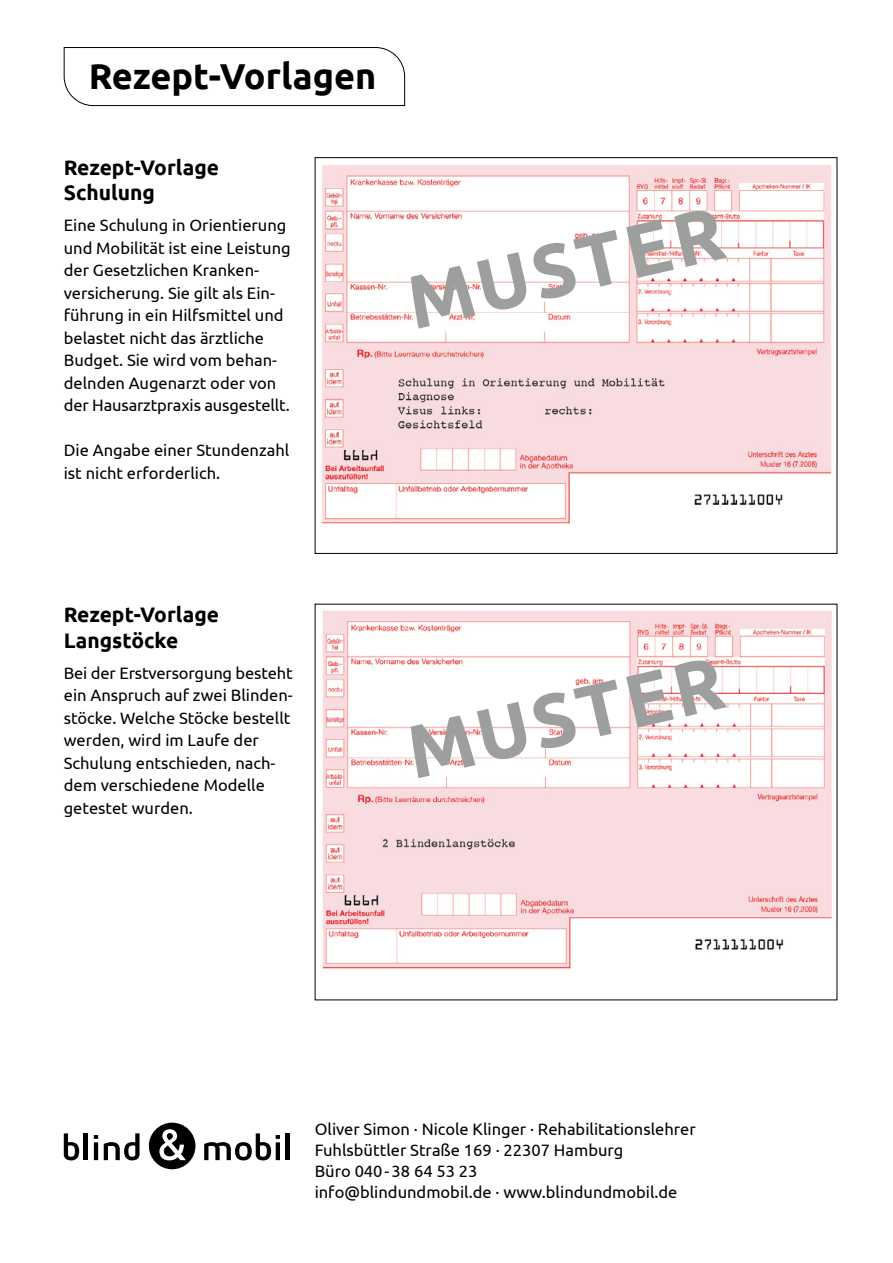
<style>
.page{position:relative;width:893px;height:1263px;background:#fff}
.page>*{position:absolute;margin:0;border:0;box-sizing:border-box;transform-origin:0 0}
.t1{font:700 75px "Ubuntu";color:#9d9e9e}
.t2{font:700 36px "Ubuntu";color:#000}
.t3{font:700 21px/25.5px "Ubuntu";color:#000}
.t4{font:16.5px/22.5px "Ubuntu";color:#000}
</style>
<div class="page">
<svg style="left:63px;top:47px;width:342px;height:59px"></svg>
<svg style="left:64px;top:1133px;width:15px;height:27px"></svg>
<hr style="left:84px;top:1133px;width:4px;height:27px;background:#000">
<hr style="left:94px;top:1142px;width:4px;height:18px;background:#000">
<svg style="left:94px;top:1135px;width:4px;height:4px"></svg>
<svg style="left:104px;top:1133px;width:36px;height:27px"></svg>
<svg style="left:204px;top:1133px;width:76px;height:27px"></svg>
<hr style="left:286px;top:1133px;width:4px;height:27px;background:#000">
<div style="left:149px;top:1123px;width:46px;height:46px;background:#000;border-radius:50%"></div>
<svg style="left:159px;top:1129px;width:27px;height:31px"></svg>
<img style="left:322px;top:610px;width:511px;height:359px">
<img style="left:321px;top:165px;width:511px;height:359px">
<h2 class="t2" style="left:89px;top:54px;width:289px">Rezept-Vorlagen</h2>
<p class="t3" style="left:64px;top:154px;width:157px">Rezept-Vorlage<br>Schulung</p>
<p class="t4" style="left:64px;top:214px;width:228px">Eine Schulung in Orientierung und Mobilität ist eine Leistung der Gesetzlichen Kranken&shy;versicherung. Sie gilt als Ein&shy;führung in ein Hilfsmittel und belastet nicht das ärztliche<br>Budget. Sie wird vom behan&shy;delnden Augenarzt oder von der Hausarztpraxis ausgestellt.</p>
<p class="t4" style="left:64px;top:439px;width:227px">Die Angabe einer Stundenzahl ist nicht erforderlich.</p>
<h1 class="t1" style="left:398px;top:259px;width:324px;rotate:-13deg">MUSTER</h1>
<p class="t3" style="left:64px;top:602px;width:157px">Rezept-Vorlage<br>Langstöcke</p>
<p class="t4" style="left:64px;top:661px;width:231px">Bei der Erstversorgung besteht ein Anspruch auf zwei Blinden&shy;stöcke. Welche Stöcke bestellt werden, wird im Laufe der<br>Schulung entschieden, nach&shy;dem verschiedene Modelle getestet wurden.</p>
<h1 class="t1" style="left:398px;top:709px;width:324px;rotate:-13deg">MUSTER</h1>
<p class="t4" style="left:315px;top:1118px;width:383px;line-height:21px">Oliver Simon · Nicole Klinger · Rehabilitationslehrer Fuhlsbüttler Straße 169 · 22307 Hamburg<br>Büro 040-38 64 53 23<br>info@blindundmobil.de · www.blindundmobil.de</p>
</div>
